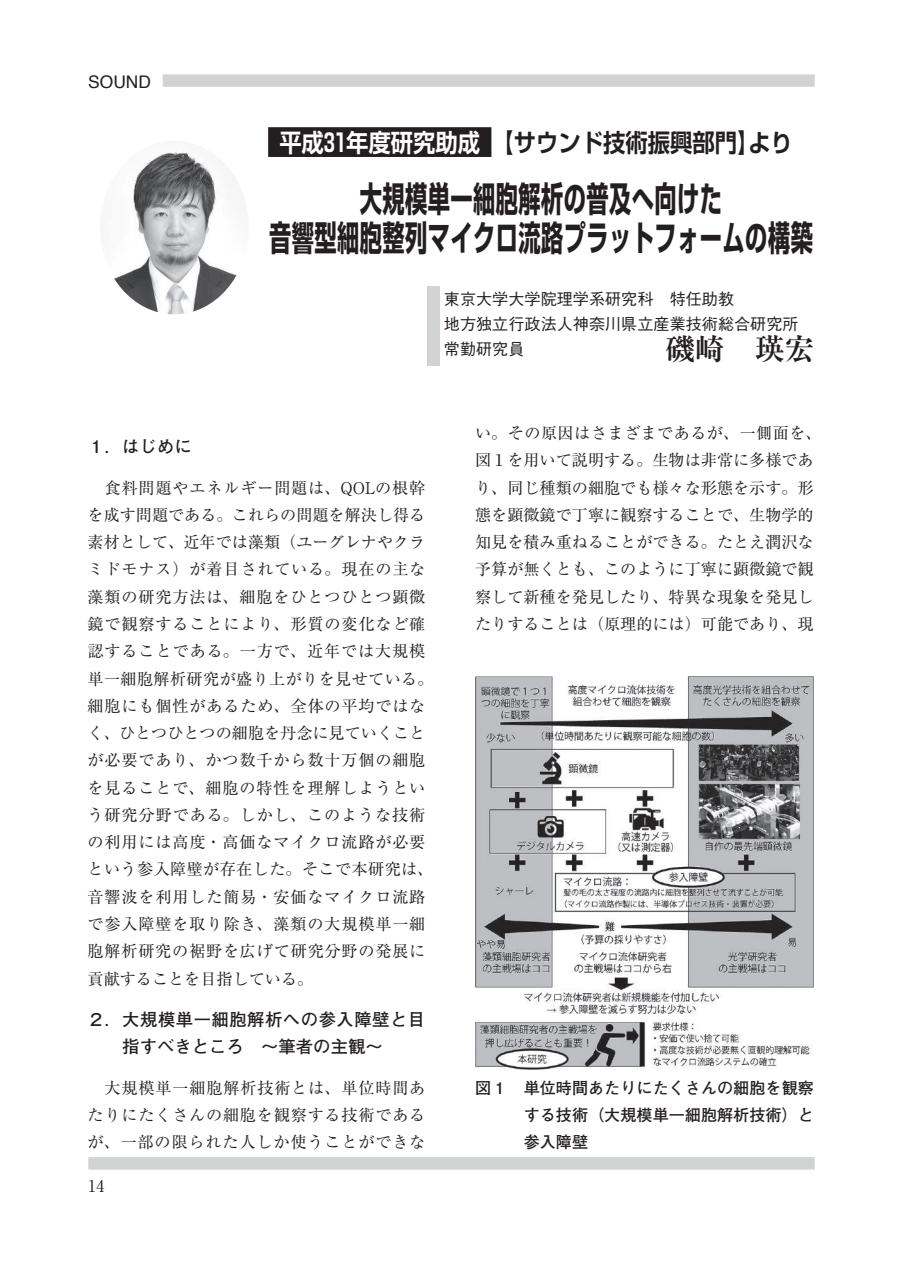
<style>
.page{position:relative;width:903px;height:1275px;background:#fff}
.page>*{position:absolute;margin:0;border:0;box-sizing:border-box;transform-origin:0 0}
.t1{font:700 34.65px/39.7px "Shin Go Pro";letter-spacing:.02em;color:#231f20;text-align:center;scale:.64 1}
.t2{font:700 29.75px "Ryumin Pro";color:#231f20}
.t3{font:700 24.85px "Shin Go Pro De";color:#231f20;scale:.9 1}
.t4{font:700 17.32px/27.3px "Futo Go B101 Pro";letter-spacing:.03em;color:#231f20;text-align:center}
.t5{font:17.32px "Helvetica";color:#231f20}
.t6{font:16.1px/27.3px "Ryumin Pro";letter-spacing:.05em;color:#231f20}
.t7{font:16.1px/27.3px "Ryumin Pro";color:#231f20}
.t8{font:500 16.1px/25px "Gothic BBB Pro";color:#231f20}
.t9{font:700 16.1px/27.3px "Futo Go B101 Pro";color:#231f20;text-align:justify}
.s1{color:#fff}
</style>
<div class="page">
<div style="left:88px;top:1157px;width:727px;height:12px;background:#d1d2d4"></div>
<div style="left:163px;top:74px;width:652px;height:13px;background:#d1d2d4"></div>
<img style="left:475px;top:676px;width:339px;height:394px">
<img style="left:114px;top:152px;width:133px;height:162px">
<div style="left:268px;top:127px;width:223px;height:30px;background:#231f20"></div>
<div style="left:427px;top:286px;width:12px;height:79px;background:#d1d2d4"></div>
<p class="t5" style="left:88px;top:68px;width:64px">SOUND</p>
<h3 class="t3" style="left:279px;top:122px;width:572px"><span class="s1">平成31年度研究助成</span>【サウンド技術振興部門】より</h3>
<h1 class="t1" style="left:269px;top:175px;width:851px">大規模単一細胞解析の普及へ向けた<br>音響型細胞整列マイクロ流路プラットフォームの構築</h1>
<p class="t8" style="left:444px;top:284px;width:356px">東京大学大学院理学系研究科　特任助教<br>地方独立行政法人神奈川県立産業技術総合研究所常勤研究員</p>
<h2 class="t2" style="left:665px;top:325px;width:150px">磯崎　瑛宏</h2>
<p class="t4" style="left:88px;top:431px;width:106px">1.はじめに</p>
<p class="t6" style="left:88px;top:473px;width:347px">　食料問題やエネルギー問題は、QOLの根幹を成す問題である。これらの問題を解決し得る素材として、近年では藻類（ユーグレナやクラミドモナス）が着目されている。現在の主な藻類の研究方法は、細胞をひとつひとつ顕微鏡で観察することにより、形質の変化など確認することである。一方で、近年では大規模単一細胞解析研究が盛り上がりを見せている。細胞にも個性があるため、全体の平均ではなく、ひとつひとつの細胞を丹念に見ていくことが必要であり、かつ数千から数十万個の細胞を見ることで、細胞の特性を理解しようという研究分野である。しかし、このような技術の利用には高度・高価なマイクロ流路が必要という参入障壁が存在した。そこで本研究は、音響波を利用した簡易・安価なマイクロ流路で参入障壁を取り除き、藻類の大規模単一細胞解析研究の裾野を広げて研究分野の発展に貢献することを目指している。</p>
<p class="t4" style="left:88px;top:1004px;width:339px">2.大規模単一細胞解析への参入障壁と目指すべきところ　～筆者の主観～</p>
<p class="t6" style="left:88px;top:1073px;width:339px;text-align:justify">　大規模単一細胞解析技術とは、単位時間あたりにたくさんの細胞を観察する技術であるが、一部の限られた人しか使うことができな</p>
<p class="t6" style="left:88px;top:1171px;width:18px">14</p>
<p class="t7" style="left:475px;top:418px;width:348px">い。その原因はさまざまであるが、一側面を、図1 を用いて説明する。生物は非常に多様であり、同じ種類の細胞でも様々な形態を示す。形態を顕微鏡で丁寧に観察することで、生物学的知見を積み重ねることができる。たとえ潤沢な予算が無くとも、このように丁寧に顕微鏡で観察して新種を発見したり、特異な現象を発見したりすることは（原理的には）可能であり、現</p>
<p class="t9" style="left:524px;top:1072px;width:292px;text-indent:-48px">図1 単位時間あたりにたくさんの細胞を観察する技術（大規模単一細胞解析技術）と参入障壁</p>
</div>
